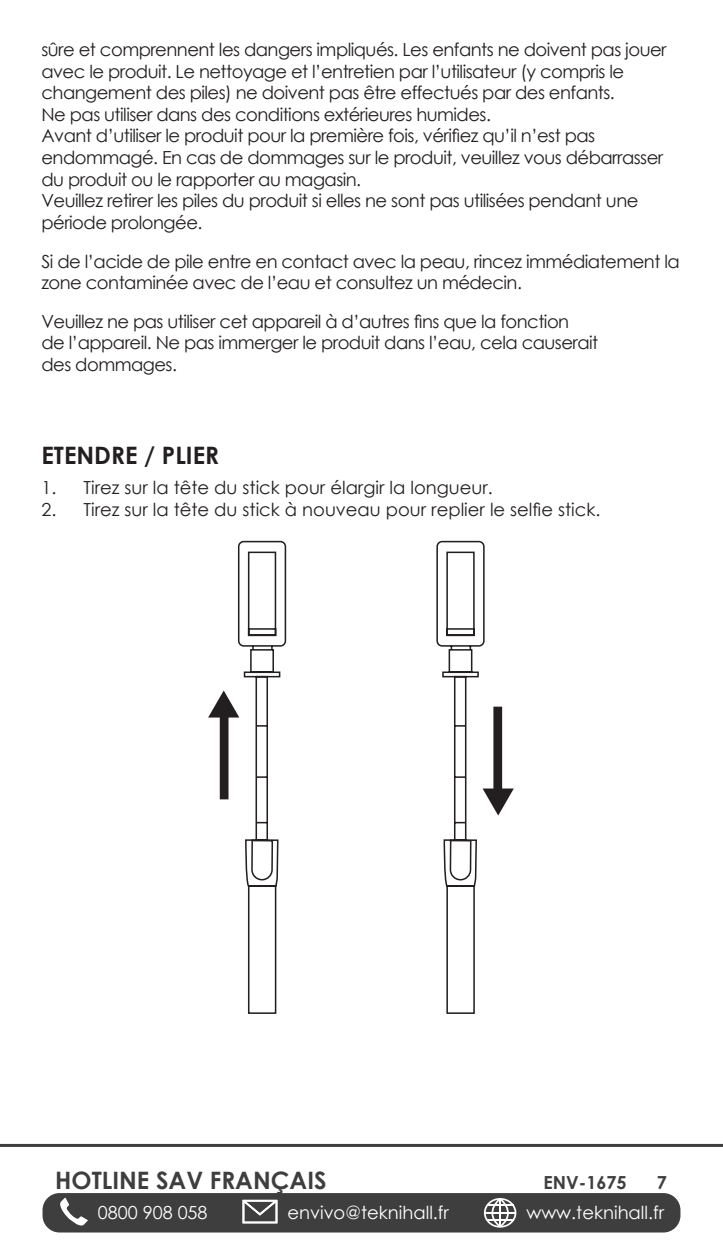
<style>
.page{position:relative;width:723px;height:1259px;background:#fff}
.page>*{position:absolute;margin:0;border:0;box-sizing:border-box;transform-origin:0 0}
.t1{font:700 24px "Century Gothic";color:#3e3e3f}
.Rubrik{font:700 24px "Century Gothic";color:#231f20}
.Brødtekst{font:18px/21.6px "Century Gothic";letter-spacing:-.03em;color:#231f20}
.Brød_tabualtor{font:18px "Century Gothic";color:#231f20}
.t2{font:18px "Century Gothic";color:#fff}
.t3{font:700 18px "Century Gothic";color:#3e3e3f}
</style>
<div class="page">
<div style="left:43px;top:1193px;width:637px;height:39px;background:#3e3e3f;border-radius:17px"></div>
<svg style="left:60px;top:1197px;width:28px;height:29px"></svg>
<hr style="left:0;top:1144px;width:723px;height:3px;background:#3e3e3f">
<svg style="left:208px;top:540px;width:79px;height:693px"></svg>
<svg style="left:436px;top:540px;width:80px;height:693px"></svg>
<p class="Brødtekst" style="left:41px;top:38px;width:627px">sûre et comprennent les dangers impliqués. Les enfants ne doivent pas jouer avec le produit. Le nettoyage et l’entretien par l’utilisateur (y compris le changement des piles) ne doivent pas être effectués par des enfants.<br>Ne pas utiliser dans des conditions extérieures humides.<br>Avant d’utiliser le produit pour la première fois, vérifiez qu’il n’est pas endommagé. En cas de dommages sur le produit, veuillez vous débarrasser du produit ou le rapporter au magasin.<br>Veuillez retirer les piles du produit si elles ne sont pas utilisées pendant une période prolongée.</p>
<p class="Brødtekst" style="left:41px;top:250px;width:640px">Si de l’acide de pile entre en contact avec la peau, rincez immédiatement la zone contaminée avec de l’eau et consultez un médecin.</p>
<p class="Brødtekst" style="left:41px;top:310px;width:558px">Veuillez ne pas utiliser cet appareil à d’autres fins que la fonction<br>de l’appareil. Ne pas immerger le produit dans l’eau, cela causerait des dommages.</p>
<p class="Rubrik" style="left:41px;top:437px;width:179px">ETENDRE / PLIER</p>
<p class="Brød_tabualtor" style="left:41px;top:475px;width:453px">1. Tirez sur la tête du stick pour élargir la longueur.</p>
<p class="Brød_tabualtor" style="left:41px;top:496px;width:560px">2. Tirez sur la tête du stick à nouveau pour replier le selfie stick.</p>
<h1 class="t1" style="left:55px;top:1162px;width:273px">HOTLINE SAV FRANÇAIS</h1>
<p class="t3" style="left:543px;top:1169px;width:85px">ENV-1675</p>
<p class="t3" style="left:657px;top:1169px;width:12px">7</p>
<p class="t2" style="left:98px;top:1200px;width:111px">0800 908 058</p>
<p class="t2" style="left:287px;top:1200px;width:163px">envivo@teknihall.fr</p>
<p class="t2" style="left:526px;top:1200px;width:139px">www.teknihall.fr</p>
</div>
